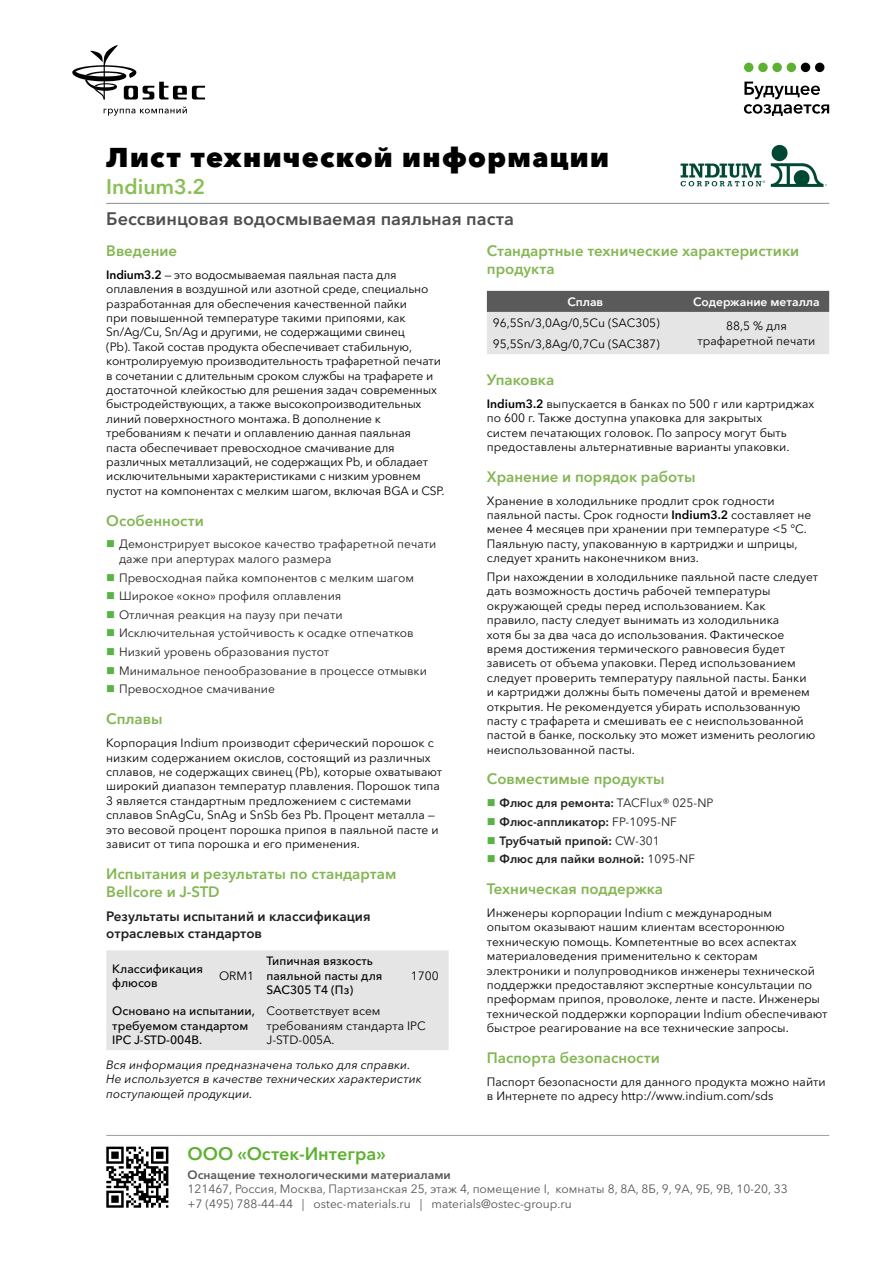
<style>
.page{position:relative;width:893px;height:1263px;background:#fff}
.page>*{position:absolute;margin:0;border:0;box-sizing:border-box;transform-origin:0 0}
.t1{font:800 27px "Avenir Next Cyr";letter-spacing:.05em;color:#000}
.Заголовок1{font:600 21px "Avenir Next Cyr";color:#88bf56}
.Заголовок2{font:600 18px "Avenir Next Cyr";color:#4f4f4e}
.t2{font:600 18px "Avenir Next Cyr";color:#5eb130}
.Заголовок3{font:600 15px/18px "Avenir Next Cyr";color:#84b653}
.Заголовок4{font:600 13.5px/16.2px "Avenir Next Cyr";color:#231f20}
.t3{font:12px/14.4px "Avenir Next Cyr";color:#020202}
.t4{font:12px/14.4px "Avenir Next Cyr";color:#231f20}
.t5{font:12px/14.4px "Avenir Next Cyr";color:#575756}
.t6{font:500 12px/14.4px "Avenir Next Cyr";color:#020202}
.t7{font:italic 12px/14.4px "Avenir Next Cyr";color:#020202}
.t8{font:600 12px "Avenir Next Cyr";color:#231f20}
.t9{font:600 12px "Avenir Next Cyr";color:#575756}
.t10{font:600 12px "Avenir Next Cyr";color:#fff}
.s1{font-weight:600}
.s2{font-weight:400}
</style>
<div class="page">
<svg style="left:72px;top:45px;width:133px;height:55px"></svg>
<svg style="left:104px;top:106px;width:83px;height:10px"></svg>
<div style="left:744px;top:63px;width:9px;height:9px;background:#5eb130;border-radius:50%"></div>
<div style="left:758px;top:63px;width:10px;height:9px;background:#5eb130;border-radius:50%"></div>
<div style="left:772px;top:63px;width:10px;height:9px;background:#5eb130;border-radius:50%"></div>
<div style="left:787px;top:63px;width:9px;height:9px;background:#5eb130;border-radius:50%"></div>
<div style="left:801px;top:63px;width:9px;height:9px;background:#000;border-radius:50%"></div>
<div style="left:815px;top:63px;width:9px;height:9px;background:#000;border-radius:50%"></div>
<svg style="left:744px;top:82px;width:85px;height:34px"></svg>
<hr style="left:106px;top:1135px;width:723px;height:1px;background:#9d9d9c">
<svg style="left:106px;top:1146px;width:62px;height:62px"></svg>
<img style="left:680px;top:144px;width:147px;height:43px">
<hr style="left:106px;top:203px;width:723px;height:1px;background:#888c8c">
<div style="left:106px;top:950px;width:343px;height:100px;background:#e5e5e5"></div>
<svg style="left:487px;top:291px;width:342px;height:63px;background:#b6b6b7"></svg>
<h1 class="t1" style="left:106px;top:141px;width:504px">Лист технической информации</h1>
<p class="Заголовок1" style="left:106px;top:174px;width:101px">Indium3.2</p>
<p class="Заголовок2" style="left:106px;top:207px;width:409px">Бессвинцовая водосмываемая паяльная паста</p>
<p class="Заголовок3" style="left:106px;top:242px;width:72px">Введение</p>
<p class="t3" style="left:106px;top:267px;width:340px"><span class="s1">Indium3.2</span> — это водосмываемая паяльная паста для оплавления в воздушной или азотной среде, специально разработанная для обеспечения качественной пайки<br>при повышенной температуре такими припоями, как Sn/Ag/Cu, Sn/Ag и другими, не содержащими свинец<br>(Pb). Такой состав продукта обеспечивает стабильную, контролируемую производительность трафаретной печати в сочетании с длительным сроком службы на трафарете и достаточной клейкостью для решения задач современных быстродействующих, а также высокопроизводительных линий поверхностного монтажа. В дополнение к требованиям к печати и оплавлению данная паяльная паста обеспечивает превосходное смачивание для различных металлизаций, не содержащих Pb, и обладает исключительными характеристиками с низким уровнем пустот на компонентах с мелким шагом, включая BGA и CSP.</p>
<p class="Заголовок3" style="left:106px;top:511px;width:99px">Особенности</p>
<p class="t4" style="left:119px;top:537px;width:319px">Демонстрирует высокое качество трафаретной печати даже при апертурах малого размера</p>
<p class="t4" style="left:119px;top:570px;width:297px">Превосходная пайка компонентов с мелким шагом</p>
<p class="t4" style="left:119px;top:589px;width:224px">Широкое «окно» профиля оплавления</p>
<p class="t4" style="left:119px;top:607px;width:225px">Отличная реакция на паузу при печати</p>
<p class="t4" style="left:119px;top:626px;width:296px">Исключительная устойчивость к осадке отпечатков</p>
<p class="t4" style="left:119px;top:645px;width:212px">Низкий уровень образования пустот</p>
<p class="t4" style="left:119px;top:663px;width:309px">Минимальное пенообразование в процессе отмывки</p>
<p class="t4" style="left:119px;top:682px;width:157px">Превосходное смачивание</p>
<p class="Заголовок3" style="left:106px;top:710px;width:58px">Сплавы</p>
<p class="t3" style="left:106px;top:736px;width:337px">Корпорация Indium производит сферический порошок с низким содержанием окислов, состоящий из различных сплавов, не содержащих свинец (Pb), которые охватывают широкий диапазон температур плавления. Порошок типа 3 является стандартным предложением с системами сплавов SnAgCu, SnAg и SnSb без Pb. Процент металла — это весовой процент порошка припоя в паяльной пасте и зависит от типа порошка и его применения.</p>
<p class="Заголовок3" style="left:106px;top:864px;width:292px">Испытания и результаты по стандартам<br>Bellcore и J-STD</p>
<p class="Заголовок4" style="left:106px;top:908px;width:266px">Результаты испытаний и классификация отраслевых стандартов</p>
<p class="t6" style="left:112px;top:961px;width:92px">Классификация флюсов</p>
<p class="t3" style="left:219px;top:968px;width:36px">ORM1</p>
<p class="Заголовок3" style="left:487px;top:242px;width:314px">Стандартные технические характеристики продукта</p>
<p class="t10" style="left:567px;top:294px;width:37px">Сплав</p>
<p class="t10" style="left:693px;top:294px;width:128px">Содержание металла</p>
<p class="t3" style="left:493px;top:316px;width:168px">96,5Sn/3,0Ag/0,5Cu (SAC305)</p>
<p class="t3" style="left:726px;top:319px;width:62px">88,5 % для</p>
<p class="t3" style="left:493px;top:337px;width:168px">95,5Sn/3,8Ag/0,7Cu (SAC387)</p>
<p class="t3" style="left:698px;top:333px;width:119px">трафаретной печати</p>
<p class="Заголовок3" style="left:487px;top:371px;width:69px">Упаковка</p>
<p class="t3" style="left:487px;top:396px;width:329px"><span class="s1">Indium3.2</span> выпускается в банках по 500 г или картриджах по 600 г. Также доступна упаковка для закрытых<br>систем печатающих головок. По запросу могут быть предоставлены альтернативные варианты упаковки.</p>
<p class="Заголовок3" style="left:487px;top:467px;width:210px">Хранение и порядок работы</p>
<p class="t3" style="left:487px;top:493px;width:326px">Хранение в холодильнике продлит срок годности паяльной пасты. Срок годности <span class="s1">Indium3.2</span> составляет не менее 4 месяцев при хранении при температуре &lt;5 °C.<br>Паяльную пасту, упакованную в картриджи и шприцы, следует хранить наконечником вниз.</p>
<p class="t3" style="left:487px;top:569px;width:333px">При нахождении в холодильнике паяльной пасте следует дать возможность достичь рабочей температуры окружающей среды перед использованием. Как правило, пасту следует вынимать из холодильника<br>хотя бы за два часа до использования. Фактическое время достижения термического равновесия будет зависеть от объема упаковки. Перед использованием следует проверить температуру паяльной пасты. Банки<br>и картриджи должны быть помечены датой и временем открытия. Не рекомендуется убирать использованную пасту с трафарета и смешивать ее с неиспользованной пастой в банке, поскольку это может изменить реологию неиспользованной пасты.</p>
<p class="Заголовок3" style="left:487px;top:770px;width:179px">Совместимые продукты</p>
<p class="t8" style="left:500px;top:796px;width:215px">Флюс для ремонта: <span class="s2">TACFlux® 025-NP</span></p>
<p class="t8" style="left:500px;top:814px;width:179px">Флюс-аппликатор: <span class="s2">FP-1095-NF</span></p>
<p class="t8" style="left:500px;top:833px;width:162px">Трубчатый припой: <span class="s2">CW-301</span></p>
<p class="t8" style="left:500px;top:852px;width:197px">Флюс для пайки волной: <span class="s2">1095-NF</span></p>
<p class="Заголовок3" style="left:487px;top:880px;width:178px">Техническая поддержка</p>
<p class="t3" style="left:487px;top:906px;width:342px">Инженеры корпорации Indium с международным<br>опытом оказывают нашим клиентам всестороннюю техническую помощь. Компетентные во всех аспектах материаловедения применительно к секторам электроники и полупроводников инженеры технической поддержки предоставляют экспертные консультации по преформам припоя, проволоке, ленте и пасте. Инженеры технической поддержки корпорации Indium обеспечивают быстрое реагирование на все технические запросы.</p>
<p class="Заголовок3" style="left:487px;top:1049px;width:175px">Паспорта безопасности</p>
<p class="t3" style="left:487px;top:1074px;width:340px">Паспорт безопасности для данного продукта можно найти в Интернете по адресу http://www.indium.com/sds</p>
<p class="t6" style="left:266px;top:954px;width:117px">Типичная вязкость паяльной пасты для<br>SAC305 T4 (Пз)</p>
<p class="t3" style="left:411px;top:968px;width:29px">1700</p>
<p class="t6" style="left:112px;top:1004px;width:144px">Основано на испытании, требуемом стандартом<br>IPC J-STD-004B.</p>
<p class="t3" style="left:266px;top:1004px;width:161px">Соответствует всем требованиям стандарта IPC<br>J-STD-005A.</p>
<p class="t7" style="left:106px;top:1057px;width:317px">Вся информация предназначена только для справки.<br>Не используется в качестве технических характеристик поступающей продукции.</p>
<h3 class="t2" style="left:188px;top:1143px;width:200px">ООО «Остек-Интегра»</h3>
<p class="t9" style="left:188px;top:1167px;width:265px">Оснащение технологическими материалами</p>
<p class="t5" style="left:188px;top:1182px;width:602px">121467, Россия, Москва, Партизанская 25, этаж 4, помещение I, комнаты 8, 8А, 8Б, 9, 9А, 9Б, 9В, 10-20, 33 +7 (495) 788-44-44 | ostec-materials.ru | materials@ostec-group.ru</p>
</div>
